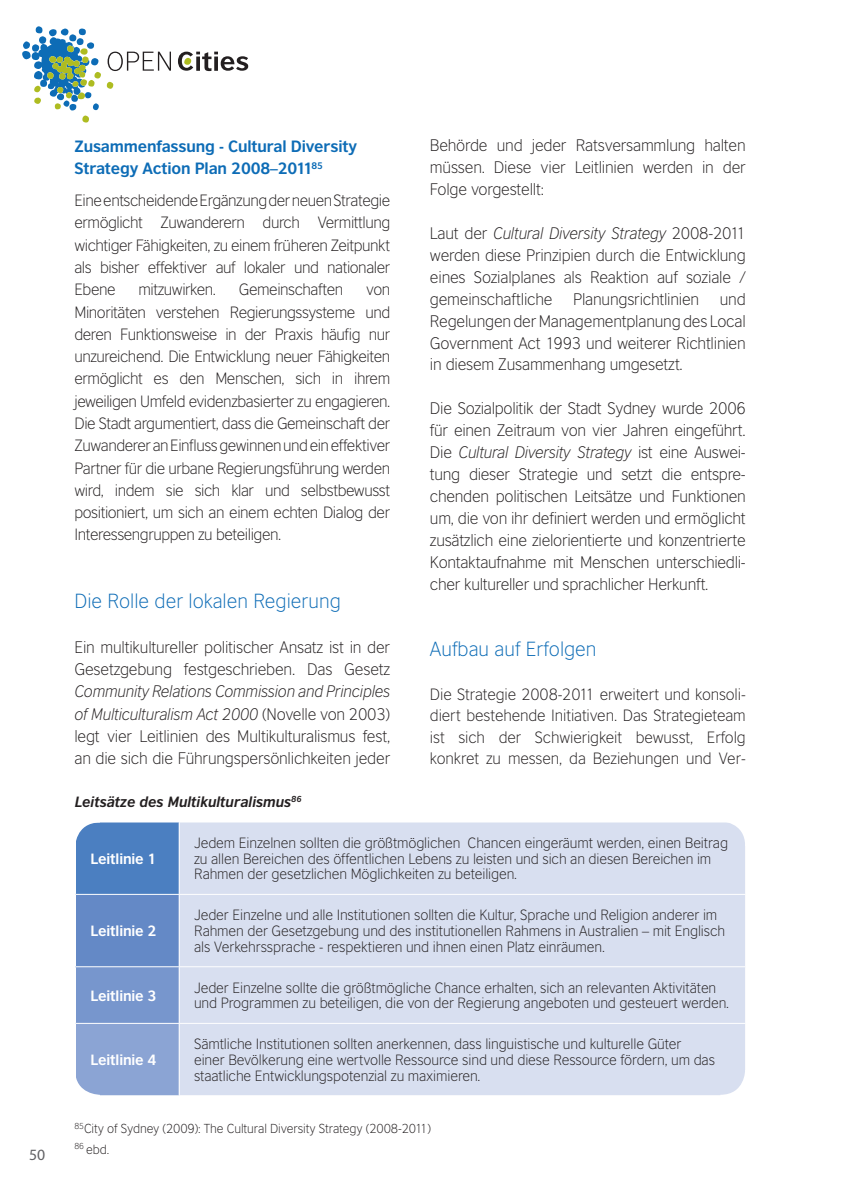
<style>
.page{position:relative;width:844px;height:1191px;background:#fff}
.page>*{position:absolute;margin:0;border:0;box-sizing:border-box;transform-origin:0 0}
.t1{font:300 19.25px "British Council Sans";color:#0d6cb6}
.t2{font:300 15.75px/21.9px "British Council Sans";letter-spacing:-.015em;color:#231f20;text-align:justify}
.t3{font:15.75px "Myriad Pro";color:#636366}
.t4{font:300 15.4px/22.2px "British Council Sans";letter-spacing:-.03em;color:#231f20;text-align:justify}
.t5{font:700 15.4px/22.2px "British Council Sans";letter-spacing:-.01em;color:#0d6cb6}
.t6{font:300 14px/15.8px "British Council Sans";letter-spacing:-.01em;color:#231f20}
.t7{font:700 14px "British Council Sans";letter-spacing:-.01em;color:#fff}
.t8{font:italic 700 14px "British Council Sans";color:#231f20}
.t9{font:300 12.25px/20.7px "British Council Sans";letter-spacing:-.01em;color:#231f20}
.s1{font-style:italic}
</style>
<div class="page">
<svg style="left:178px;top:52px;width:70px;height:19px"></svg>
<svg style="left:22px;top:26px;width:149px;height:97px"></svg>
<div style="left:75px;top:822px;width:104px;height:72px;background:#4b7fc1"></div>
<div style="left:180px;top:822px;width:565px;height:273px;background:#d8dff0"></div>
<div style="left:75px;top:894px;width:104px;height:72px;background:#6489c6"></div>
<div style="left:75px;top:966px;width:104px;height:57px;background:#7796cd"></div>
<div style="left:75px;top:1023px;width:104px;height:72px;background:#8ba4d4"></div>
<hr style="left:75px;top:822px;width:1px;height:72px;background:#fff">
<hr style="left:75px;top:894px;width:104px;height:1px;background:#fff">
<hr style="left:75px;top:894px;width:1px;height:72px;background:#fff">
<hr style="left:179px;top:894px;width:567px;height:1px;background:#fff">
<hr style="left:75px;top:966px;width:104px;height:1px;background:#fff">
<hr style="left:75px;top:967px;width:1px;height:56px;background:#fff">
<hr style="left:179px;top:966px;width:567px;height:1px;background:#fff">
<hr style="left:75px;top:1023px;width:104px;height:1px;background:#fff">
<hr style="left:75px;top:1023px;width:1px;height:72px;background:#fff">
<hr style="left:179px;top:1023px;width:567px;height:1px;background:#fff">
<div style="left:28px;top:787px;width:72px;height:60px;background:#fff;border-radius:25px"></div>
<div style="left:28px;top:1070px;width:72px;height:60px;background:#fff;border-radius:25px"></div>
<div style="left:720px;top:786px;width:72px;height:60px;background:#fff;border-radius:25px"></div>
<div style="left:720px;top:1070px;width:72px;height:60px;background:#fff;border-radius:25px"></div>
<p class="t3" style="left:29px;top:1144px;width:17px">50</p>
<p class="t5" style="left:74px;top:134px;width:284px">Zusammenfassung - Cultural Diversity<br>Strategy Action Plan 2008–2011<sup>85</sup></p>
<p class="t4" style="left:74px;top:189px;width:317px">Eine entscheidende Ergänzung der neuen Strategie ermöglicht Zuwanderern durch Vermittlung wichtiger Fähigkeiten, zu einem früheren Zeitpunkt als bisher effektiver auf lokaler und nationaler Ebene</p>
<p class="t4" style="left:138px;top:278px;width:79px">mitzuwirken.</p>
<p class="t4" style="left:239px;top:278px;width:106px">Gemeinschaften</p>
<p class="t4" style="left:74px;top:278px;width:317px;text-indent:291px">von Minoritäten verstehen Regierungssysteme und deren Funktionsweise in der Praxis häufig nur unzureichend. Die Entwicklung neuer Fähigkeiten ermöglicht es den Menschen, sich in ihrem jeweiligen Umfeld evidenzbasierter zu engagieren.<br>Die Stadt argumentiert, dass die Gemeinschaft der Zuwanderer an Einfluss gewinnen und ein effektiver Partner für die urbane Regierungsführung werden wird, indem sie sich klar und selbstbewusst positioniert, um sich an einem echten Dialog der Interessengruppen zu beteiligen.</p>
<p class="t1" style="left:74px;top:590px;width:268px">Die Rolle der lokalen Regierung</p>
<p class="t2" style="left:74px;top:636px;width:317px">Ein multikultureller politischer Ansatz ist in der<br>Gesetzgebung festgeschrieben. Das Gesetz</p>
<p class="t2" style="left:74px;top:680px;width:317px"><span class="s1">Community Relations Commission and Principles of Multiculturalism Act 2000</span> (Novelle von 2003) legt vier Leitlinien des Multikulturalismus fest, an die sich die Führungspersönlichkeiten jeder</p>
<p class="t8" style="left:75px;top:792px;width:228px">Leitsätze des Multikulturalismus<sup>86</sup></p>
<p class="t2" style="left:430px;top:135px;width:317px">Behörde und jeder Ratsversammlung halten müssen. Diese vier Leitlinien werden in der Folge vorgestellt:</p>
<p class="t2" style="left:430px;top:222px;width:317px">Laut der <span class="s1">Cultural Diversity Strategy</span> 2008-2011 werden diese Prinzipien durch die Entwicklung eines Sozialplanes als Reaktion auf soziale / gemeinschaftliche</p>
<p class="t2" style="left:430px;top:288px;width:317px;text-indent:290px">und Regelungen der Managementplanung des Local Government Act 1993 und weiterer Richtlinien in diesem Zusammenhang umgesetzt.</p>
<p class="t2" style="left:430px;top:397px;width:317px">Die Sozialpolitik der Stadt Sydney wurde 2006 für einen Zeitraum von vier Jahren eingeführt.<br>Die <span class="s1">Cultural Diversity Strategy</span> ist eine Auswei&shy;tung dieser Strategie und setzt die entspre&shy;chenden politischen Leitsätze und Funktionen um, die von ihr definiert werden und ermöglicht zusätzlich eine zielorientierte und konzentrierte Kontaktaufnahme mit Menschen unterschiedli&shy;cher kultureller und sprachlicher Herkunft.</p>
<p class="t2" style="left:573px;top:288px;width:127px">Planungsrichtlinien</p>
<p class="t1" style="left:430px;top:638px;width:168px">Aufbau auf Erfolgen</p>
<p class="t4" style="left:430px;top:683px;width:317px;line-height:21.5px">Die Strategie 2008-2011 erweitert und konsoli&shy;diert bestehende Initiativen. Das Strategieteam ist sich der Schwierigkeit bewusst, Erfolg konkret zu messen, da Beziehungen und Ver-</p>
<p class="t7" style="left:90px;top:850px;width:68px">Leitlinie 1</p>
<p class="t7" style="left:90px;top:922px;width:68px">Leitlinie 2</p>
<p class="t6" style="left:194px;top:835px;width:535px">Jedem Einzelnen sollten die größtmöglichen Chancen eingeräumt werden, einen Beitrag zu allen Bereichen des öffentlichen Lebens zu leisten und sich an diesen Bereichen im<br>Rahmen der gesetzlichen Möglichkeiten zu beteiligen.</p>
<p class="t6" style="left:194px;top:907px;width:532px">Jeder Einzelne und alle Institutionen sollten die Kultur, Sprache und Religion anderer im<br>Rahmen der Gesetzgebung und des institutionellen Rahmens in Australien – mit Englisch als Verkehrssprache - respektieren und ihnen einen Platz einräumen.</p>
<p class="t7" style="left:90px;top:987px;width:68px">Leitlinie 3</p>
<p class="t6" style="left:194px;top:979px;width:536px">Jeder Einzelne sollte die größtmögliche Chance erhalten, sich an relevanten Aktivitäten und Programmen zu beteiligen, die von der Regierung angeboten und gesteuert werden.</p>
<p class="t7" style="left:90px;top:1051px;width:68px">Leitlinie 4</p>
<p class="t6" style="left:194px;top:1036px;width:522px">Sämtliche Institutionen sollten anerkennen, dass linguistische und kulturelle Güter einer Bevölkerung eine wertvolle Ressource sind und diese Ressource fördern, um das staatliche Entwicklungspotenzial zu maximieren.</p>
<p class="t9" style="left:74px;top:1118px;width:358px"><sup>85</sup>City of Sydney (2009): The Cultural Diversity Strategy (2008-2011)<br><sup>86</sup> ebd.</p>
</div>
